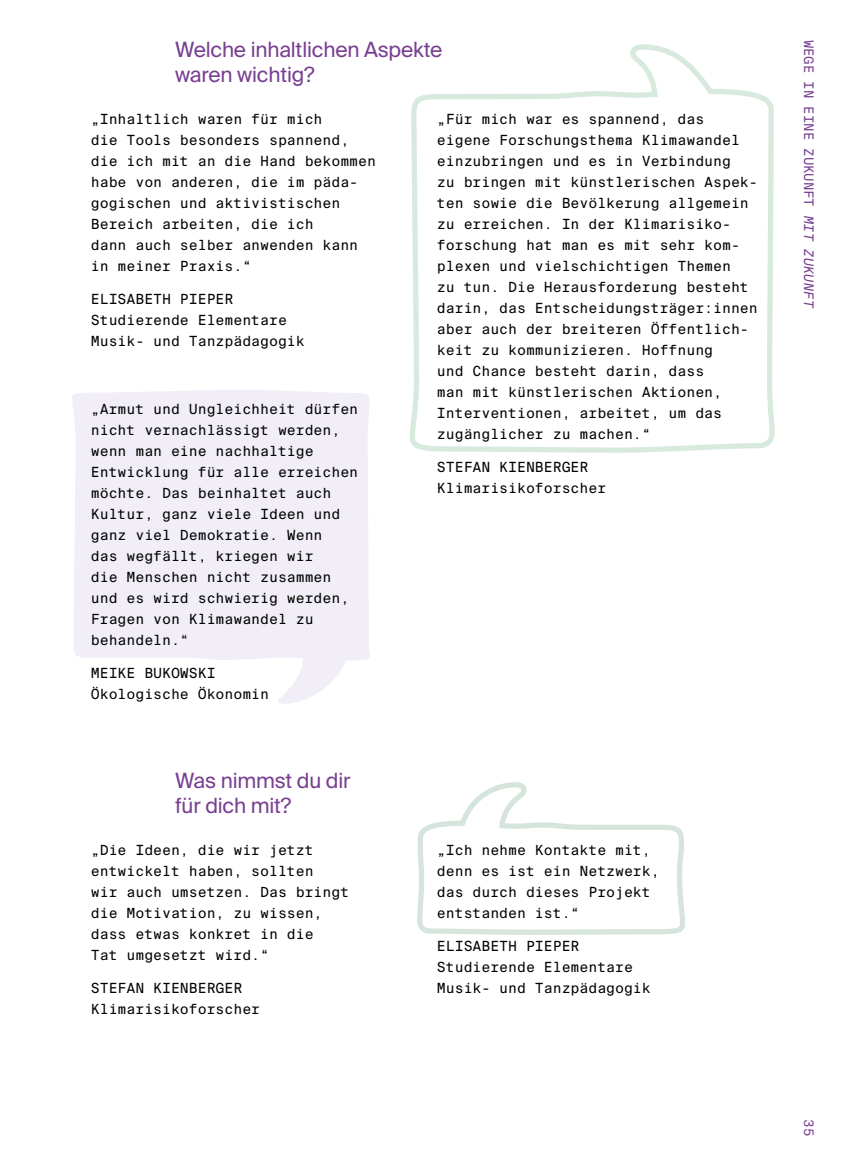
<style>
.page{position:relative;width:854px;height:1176px;background:#fff}
.page>*{position:absolute;margin:0;border:0;box-sizing:border-box;transform-origin:0 0}
.Headlines_H3_H3-UK{font:21px/25.2px "Suisse Intl";letter-spacing:-.01em;color:#783f91}
.t1{font:14px/21px "Suisse Intl Mono";letter-spacing:-.01em;color:#000}
.t2{font:13.12px "Suisse Intl Mono";letter-spacing:-.01em;color:#783f91}
.s1{font-style:italic}
</style>
<div class="page">
<svg style="left:72px;top:390px;width:298px;height:314px;background:#f3f0f8"></svg>
<svg style="left:417px;top:782px;width:268px;height:153px"></svg>
<svg style="left:409px;top:44px;width:366px;height:409px"></svg>
<h3 class="Headlines_H3_H3-UK" style="left:175px;top:37px;width:268px">Welche inhaltlichen Aspekte waren wichtig?</h3>
<p class="t1" style="left:91px;top:108px;width:287px">„Inhaltlich waren für mich<br>die Tools besonders spannend, die ich mit an die Hand bekommen habe von anderen, die im päda&shy;gogischen und aktivistischen<br>Bereich arbeiten, die ich<br>dann auch selber anwenden kann in meiner Praxis.“</p>
<p class="t1" style="left:91px;top:289px;width:215px">ELISABETH PIEPER<br>Studierende Elementare<br>Musik- und Tanzpädagogik</p>
<p class="t1" style="left:437px;top:108px;width:322px">„Für mich war es spannend, das eigene Forschungsthema Klimawandel einzubringen und es in Verbindung<br>zu bringen mit künstlerischen Aspek&shy;ten sowie die Bevölkerung allgemein zu erreichen. In der Klimarisiko&shy;forschung hat man es mit sehr kom&shy;plexen und vielschichtigen Themen<br>zu tun. Die Herausforderung besteht darin, das Entscheidungsträger:innen aber auch der breiteren Öffentlich&shy;keit zu kommunizieren. Hoffnung<br>und Chance besteht darin, dass<br>man mit künstlerischen Aktionen, Interventionen, arbeitet, um das zugänglicher zu machen.“</p>
<p class="t1" style="left:437px;top:457px;width:171px">STEFAN KIENBERGER<br>Klimarisikoforscher</p>
<p class="t1" style="left:91px;top:398px;width:269px">„Armut und Ungleichheit dürfen nicht vernachlässigt werden, wenn man eine nachhaltige<br>Entwicklung für alle erreichen möchte. Das beinhaltet auch<br>Kultur, ganz viele Ideen und ganz viel Demokratie. Wenn<br>das wegfällt, kriegen wir<br>die Menschen nicht zusammen und es wird schwierig werden,<br>Fragen von Klimawandel zu behandeln.“</p>
<p class="t1" style="left:91px;top:663px;width:180px">MEIKE BUKOWSKI<br>Ökologische Ökonomin</p>
<h3 class="Headlines_H3_H3-UK" style="left:175px;top:767px;width:177px">Was nimmst du dir für dich mit?</h3>
<p class="t1" style="left:91px;top:839px;width:260px">„Die Ideen, die wir jetzt entwickelt haben, sollten<br>wir auch umsetzen. Das bringt die Motivation, zu wissen, dass etwas konkret in die<br>Tat umgesetzt wird.“</p>
<p class="t1" style="left:91px;top:978px;width:171px">STEFAN KIENBERGER<br>Klimarisikoforscher</p>
<p class="t1" style="left:437px;top:839px;width:224px">„Ich nehme Kontakte mit, denn es ist ein Netzwerk, das durch dieses Projekt entstanden ist.“</p>
<p class="t1" style="left:437px;top:936px;width:215px">ELISABETH PIEPER<br>Studierende Elementare<br>Musik- und Tanzpädagogik</p>
<p class="t2" style="left:815px;top:40px;width:271px;rotate:90deg">WEGE IN EINE ZUKUNFT <span class="s1">MIT ZUKUNFT</span></p>
<p class="t2" style="left:815px;top:1119px;width:18px;rotate:90deg">35</p>
</div>
